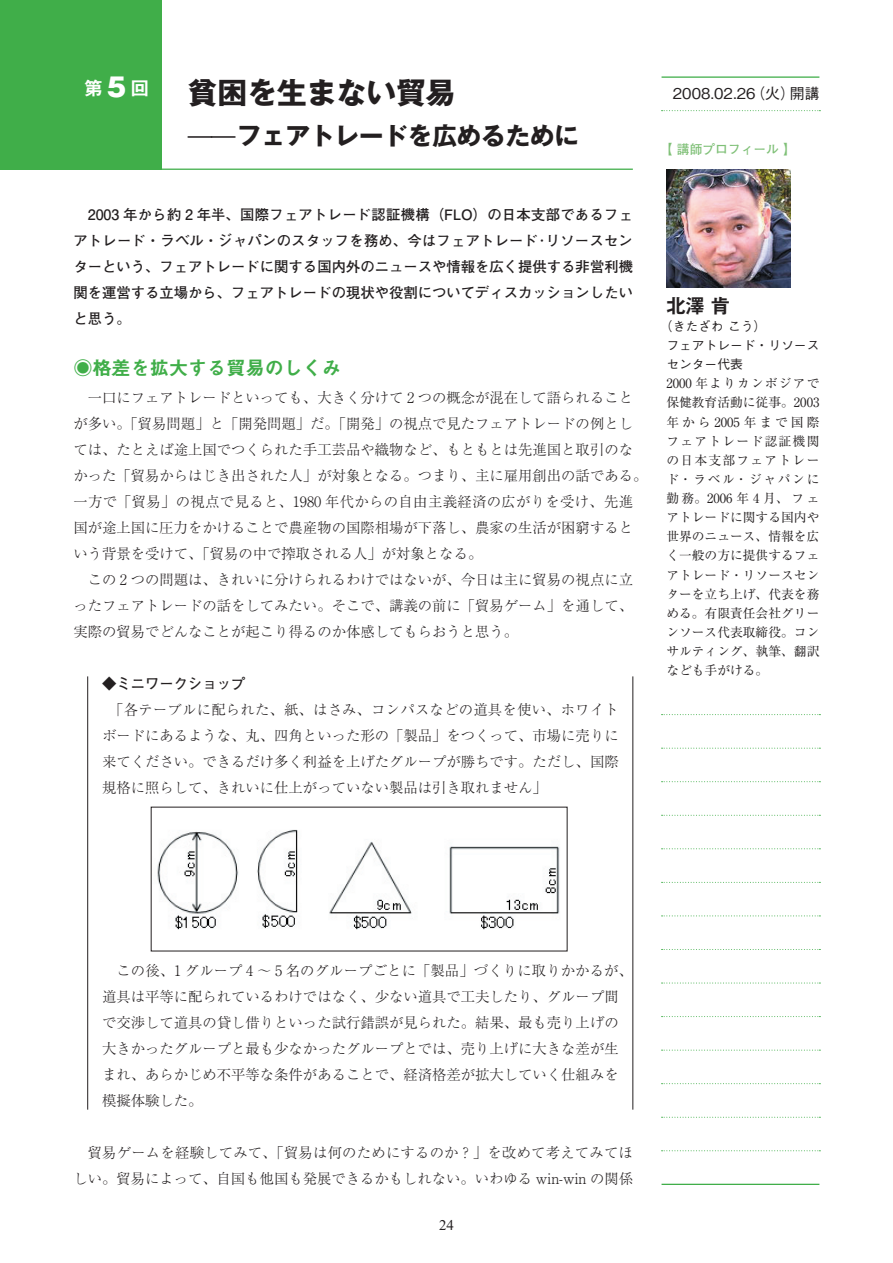
<style>
.page{position:relative;width:893px;height:1263px;background:#fff}
.page>*{position:absolute;margin:0;border:0;box-sizing:border-box;transform-origin:0 0}
.t1{font:700 29.7px "Gothic MB101 Pro";color:#231f20}
.t2{font:700 24.45px "Gothic MB101 Pro";color:#231f20}
.t3{font:19.2px "Midashi Go Pro MB31";color:#40ae49}
.t4{font:700 19.2px "Gothic MB101 Pro De";color:#231f20}
.t5{font:700 18px "Gothic MB101 Pro De";color:#fff}
.t6{font:500 14.85px "Gothic BBB Pro";color:#231f20}
.t7{font:14.85px "Times New Roman";color:#231f20}
.t8{font:300 14.4px/26.1px "Ryumin Pro";color:#231f20}
.t9{font:700 14.4px/26.1px "Futo Go B101 Pro";color:#231f20;text-align:justify}
.t10{font:12.75px/19.2px "Ryumin Pro";color:#231f20;text-align:justify}
.t11{font:500 12.75px/19.2px "Gothic BBB Pro";color:#231f20}
.t12{font:700 12.75px "Futo Go B101 Pro";color:#7fc077}
.s1{font-family:"Gothic MB101 Pro";font-weight:800;font-size:25.5px}
.s2{font-weight:400}
</style>
<div class="page">
<hr style="left:661px;top:1184px;width:158px;height:1px;background:#40ae49">
<svg style="left:661px;top:1150px;width:159px;height:1px"></svg>
<svg style="left:661px;top:1117px;width:159px;height:1px"></svg>
<svg style="left:661px;top:1083px;width:159px;height:1px"></svg>
<svg style="left:661px;top:1050px;width:159px;height:1px"></svg>
<svg style="left:661px;top:1016px;width:159px;height:1px"></svg>
<svg style="left:661px;top:982px;width:159px;height:1px"></svg>
<svg style="left:661px;top:949px;width:159px;height:1px"></svg>
<svg style="left:661px;top:915px;width:159px;height:1px"></svg>
<svg style="left:661px;top:882px;width:159px;height:1px"></svg>
<svg style="left:661px;top:848px;width:159px;height:1px"></svg>
<svg style="left:661px;top:815px;width:159px;height:1px"></svg>
<svg style="left:661px;top:781px;width:159px;height:1px"></svg>
<svg style="left:661px;top:748px;width:159px;height:1px"></svg>
<svg style="left:661px;top:714px;width:159px;height:1px"></svg>
<svg style="left:661px;top:110px;width:159px;height:1px"></svg>
<hr style="left:661px;top:76px;width:158px;height:2px;background:#40ae49">
<div style="left:0;top:0;width:162px;height:170px;background:#40ae49"></div>
<hr style="left:48px;top:169px;width:585px;height:1px;background:#40ae49">
<img style="left:666px;top:169px;width:125px;height:119px">
<hr style="left:87px;top:676px;width:1px;height:433px;background:#231f20">
<hr style="left:633px;top:676px;width:1px;height:433px;background:#231f20">
<img style="left:157px;top:830px;width:403px;height:100px">
<p class="t5" style="left:84px;top:73px;width:66px">第<span class="s1">5</span>回</p>
<h1 class="t1" style="left:188px;top:68px;width:269px">貧困を生まない貿易</h1>
<p class="t6" style="left:673px;top:81px;width:148px">2008.02.26（火）開講</p>
<h2 class="t2" style="left:188px;top:116px;width:393px"><span class="s2">̶̶</span>フェアトレードを広めるために</h2>
<p class="t12" style="left:660px;top:139px;width:138px">【 講師プロフィール 】</p>
<p class="t9" style="left:73px;top:200px;width:561px;text-indent:14px">2003 年から約 2 年半、国際フェアトレード認証機構（FLO）の日本支部であるフェアトレード・ラベル・ジャパンのスタッフを務め、今はフェアトレード･リソースセンターという、フェアトレードに関する国内外のニュースや情報を広く提供する非営利機関を運営する立場から、フェアトレードの現状や役割についてディスカッションしたいと思う。</p>
<h3 class="t3" style="left:73px;top:353px;width:269px">◉格差を拡大する貿易のしくみ</h3>
<p class="t8" style="left:73px;top:383px;width:576px;text-indent:14px">一口にフェアトレードといっても、大きく分けて 2 つの概念が混在して語られることが多い。「貿易問題」と「開発問題」だ。「開発」の視点で見たフェアトレードの例としては、たとえば途上国でつくられた手工芸品や織物など、もともとは先進国と取引のなかった「貿易からはじき出された人」が対象となる。つまり、主に雇用創出の話である。一方で「貿易」の視点で見ると、1980 年代からの自由主義経済の広がりを受け、先進国が途上国に圧力をかけることで農産物の国際相場が下落し、農家の生活が困窮するという背景を受けて、「貿易の中で搾取される人」が対象となる。</p>
<p class="t8" style="left:73px;top:565px;width:561px;text-align:justify;text-indent:14px">この 2 つの問題は、きれいに分けられるわけではないが、今日は主に貿易の視点に立ったフェアトレードの話をしてみたい。そこで、講義の前に「貿易ゲーム」を通して、実際の貿易でどんなことが起こり得るのか体感してもらおうと思う。</p>
<p class="t9" style="left:102px;top:669px;width:145px">◆ミニワークショップ</p>
<p class="t8" style="left:102px;top:695px;width:518px;text-align:justify">　「各テーブルに配られた、紙、はさみ、コンパスなどの道具を使い、ホワイトボードにあるような、丸、四角といった形の「製品」をつくって、市場に売りに来てください。できるだけ多く利益を上げたグループが勝ちです。ただし、国際規格に照らして、きれいに仕上がっていない製品は引き取れません」</p>
<h3 class="t4" style="left:666px;top:290px;width:65px">北澤 肯</h3>
<p class="t11" style="left:666px;top:315px;width:155px;text-indent:-6px">（きたざわ こう）<br>フェアトレード・リソースセンター代表</p>
<p class="t10" style="left:666px;top:373px;width:155px">2000 年よりカンボジアで保健教育活動に従事。2003年から2005年まで国際フェアトレード認証機関の日本支部フェアトレード・ラベル・ジャパンに勤務。2006 年 4 月、フェアトレードに関する国内や世界のニュース、情報を広く一般の方に提供するフェアトレード・リソースセンターを立ち上げ、代表を務める。有限責任会社グリーンソース代表取締役。コンサルティング、執筆、翻訳なども手がける。</p>
<p class="t8" style="left:102px;top:956px;width:532px;text-indent:14px">この後、1 グループ 4 ～ 5 名のグループごとに「製品」づくりに取りかかるが、道具は平等に配られているわけではなく、少ない道具で工夫したり、グループ間で交渉して道具の貸し借りといった試行錯誤が見られた。結果、最も売り上げの大きかったグループと最も少なかったグループとでは、売り上げに大きな差が生まれ、あらかじめ不平等な条件があることで、経済格差が拡大していく仕組みを模擬体験した。</p>
<p class="t8" style="left:73px;top:1138px;width:561px;text-align:right">貿易ゲームを経験してみて、「貿易は何のためにするのか？」を改めて考えてみてほしい。貿易によって、自国も他国も発展できるかもしれない。いわゆる win-win の関係</p>
<p class="t7" style="left:439px;top:1217px;width:16px">24</p>
</div>
